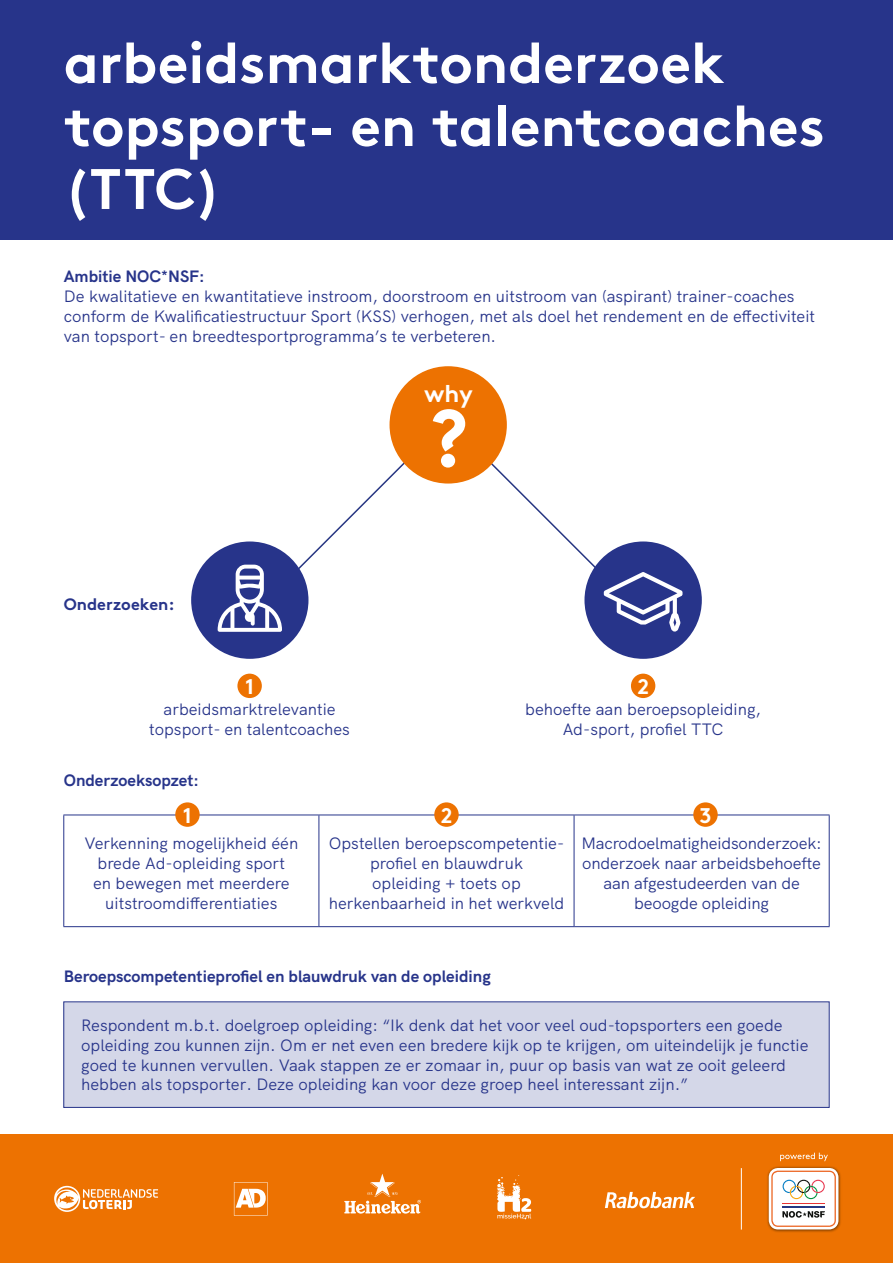
<style>
.page{position:relative;width:893px;height:1263px;background:#fff}
.page>*{position:absolute;margin:0;border:0;box-sizing:border-box;transform-origin:0 0}
.t1{font:700 81.3px "Brown";color:#fff}
.t2{font:700 57px/63px "Brown";color:#fff}
.t3{font:700 24px "Brown";color:#fff}
.t4{font:700 21.15px "Brown";color:#fff}
.t5{font:16.5px/19.8px "HK Grotesk";color:#27348a;text-align:center}
.t6{font:700 16.5px "HK Grotesk";color:#27348a}
.t7{font:700 16.5px "Brown";color:#27348a}
</style>
<div class="page">
<hr style="left:63px;top:815px;width:256px;height:1px;background:#27348a">
<hr style="left:63px;top:815px;width:1px;height:111px;background:#27348a">
<hr style="left:319px;top:815px;width:255px;height:1px;background:#27348a">
<hr style="left:319px;top:815px;width:1px;height:111px;background:#27348a">
<hr style="left:574px;top:815px;width:256px;height:1px;background:#27348a">
<hr style="left:574px;top:815px;width:1px;height:111px;background:#27348a">
<hr style="left:829px;top:815px;width:1px;height:111px;background:#27348a">
<hr style="left:63px;top:926px;width:256px;height:1px;background:#27348a">
<hr style="left:319px;top:926px;width:255px;height:1px;background:#27348a">
<hr style="left:574px;top:926px;width:256px;height:1px;background:#27348a">
<div style="left:0;top:1135px;width:893px;height:128px;background:#ed7201"></div>
<svg style="left:344px;top:1174px;width:77px;height:40px"></svg>
<svg style="left:54px;top:1186px;width:104px;height:26px"></svg>
<svg style="left:605px;top:1192px;width:90px;height:16px"></svg>
<svg style="left:497px;top:1175px;width:34px;height:44px"></svg>
<svg style="left:234px;top:1182px;width:33px;height:34px"></svg>
<hr style="left:741px;top:1168px;width:1px;height:61px;background:#fff">
<img style="left:767px;top:1166px;width:74px;height:66px">
<svg style="left:769px;top:1168px;width:69px;height:61px"></svg>
<svg style="left:780px;top:1153px;width:48px;height:8px"></svg>
<div style="left:0;top:0;width:893px;height:239px;background:#27348a"></div>
<div style="left:390px;top:366px;width:117px;height:117px;background:#ed7201;border-radius:50%"></div>
<div style="left:64px;top:1002px;width:765px;height:105px;background:#d4d7e8"></div>
<div style="left:63px;top:1001px;width:767px;height:107px;border:1px solid #27348a"></div>
<div style="left:175px;top:802px;width:25px;height:25px;background:#ed7201;border-radius:50%"></div>
<div style="left:434px;top:802px;width:25px;height:25px;background:#ed7201;border-radius:50%"></div>
<div style="left:693px;top:802px;width:25px;height:25px;background:#ed7201;border-radius:50%"></div>
<div style="left:584px;top:541px;width:118px;height:118px;background:#27348a;border-radius:50%"></div>
<div style="left:191px;top:541px;width:117px;height:118px;background:#27348a;border-radius:50%"></div>
<svg style="left:218px;top:417px;width:464px;height:215px"></svg>
<div style="left:237px;top:674px;width:25px;height:24px;background:#ed7201;border-radius:50%"></div>
<div style="left:631px;top:674px;width:24px;height:24px;background:#ed7201;border-radius:50%"></div>
<h2 class="t2" style="left:64px;top:26px;width:763px">arbeidsmarktonderzoek topsport- en talentcoaches (TTC)</h2>
<p class="t6" style="left:64px;top:264px;width:142px">Ambitie NOC*NSF:</p>
<p class="t5" style="left:64px;top:285px;width:753px;text-align:left">De kwalitatieve en kwantitatieve instroom, doorstroom en uitstroom van (aspirant) trainer-coaches conform de Kwalificatiestructuur Sport (KSS) verhogen, met als doel het rendement en de effectiviteit van topsport- en breedtesportprogramma’s te verbeteren.</p>
<p class="t7" style="left:64px;top:590px;width:112px">Onderzoeken:</p>
<p class="t4" style="left:245px;top:669px;width:11px">1</p>
<p class="t5" style="left:149px;top:698px;width:202px">arbeidsmarktrelevantie topsport- en talentcoaches</p>
<p class="t6" style="left:64px;top:767px;width:137px">Onderzoeksopzet:</p>
<h3 class="t3" style="left:424px;top:374px;width:50px">why</h3>
<h1 class="t1" style="left:428px;top:372px;width:42px">?</h1>
<p class="t4" style="left:638px;top:669px;width:13px">2</p>
<p class="t5" style="left:525px;top:698px;width:237px">behoefte aan beroepsopleiding,<br>Ad-sport, profiel TTC</p>
<p class="t4" style="left:183px;top:798px;width:11px">1</p>
<p class="t4" style="left:441px;top:798px;width:13px">2</p>
<p class="t4" style="left:699px;top:798px;width:14px">3</p>
<p class="t5" style="left:84px;top:832px;width:215px">Verkenning mogelijkheid één brede Ad-opleiding sport<br>en bewegen met meerdere uitstroomdifferentiaties</p>
<p class="t5" style="left:329px;top:832px;width:237px">Opstellen beroepscompetentie&shy;profiel en blauwdruk<br>opleiding + toets op herkenbaarheid in het werkveld</p>
<p class="t5" style="left:581px;top:832px;width:242px">Macrodoelmatigheidsonderzoek: onderzoek naar arbeidsbehoefte aan afgestudeerden van de beoogde opleiding</p>
<p class="t6" style="left:64px;top:963px;width:429px">Beroepscompetentieprofiel en blauwdruk van de opleiding</p>
<p class="t5" style="left:81px;top:1014px;width:729px;text-align:left">Respondent m.b.t. doelgroep opleiding: “Ik denk dat het voor veel oud-topsporters een goede opleiding zou kunnen zijn. Om er net even een bredere kijk op te krijgen, om uiteindelijk je functie goed te kunnen vervullen. Vaak stappen ze er zomaar in, puur op basis van wat ze ooit geleerd hebben als topsporter. Deze opleiding kan voor deze groep heel interessant zijn.”</p>
</div>
